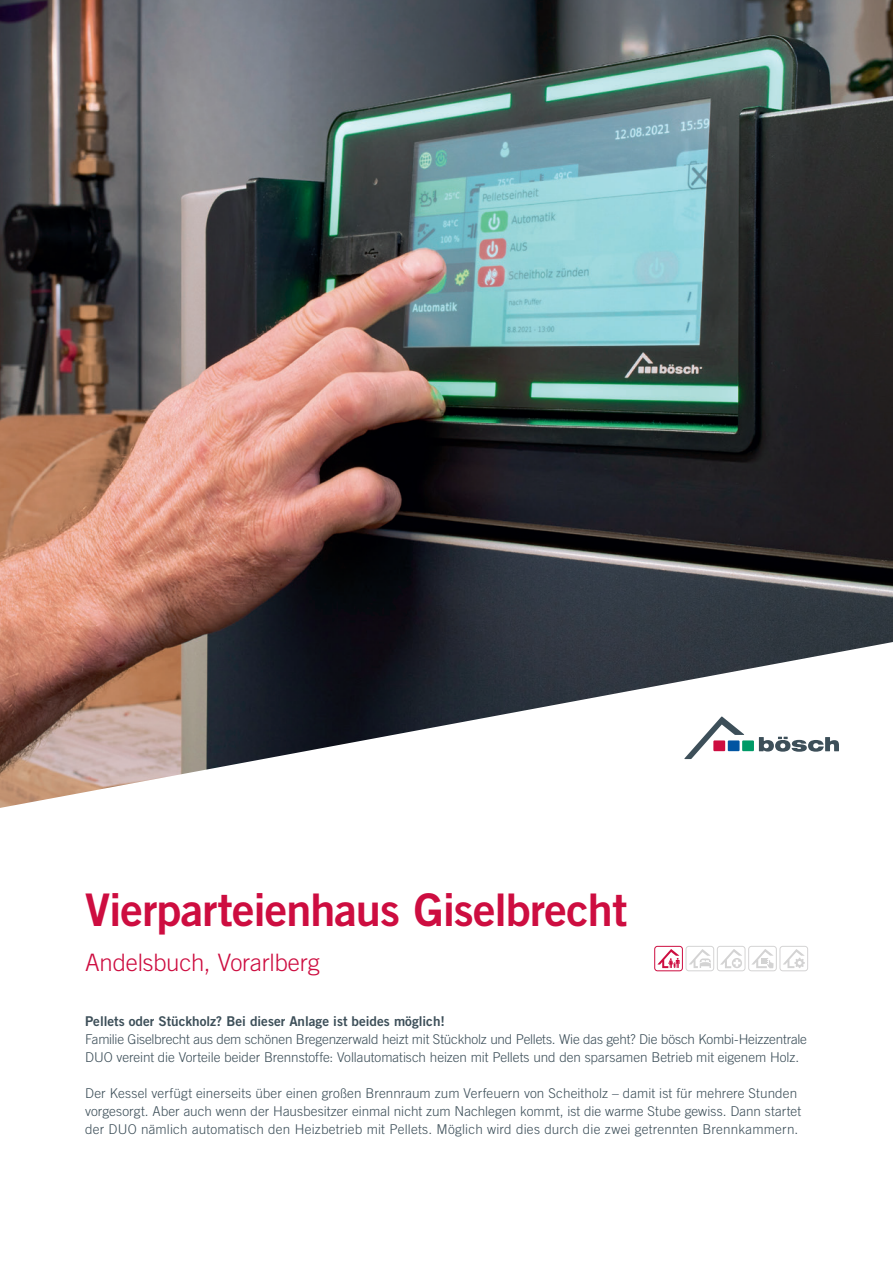
<style>
.page{position:relative;width:893px;height:1263px;background:#fff}
.page>*{position:absolute;margin:0;border:0;box-sizing:border-box;transform-origin:0 0}
.t1{font:45px "Trade Gothic LT Pro Bd 2";letter-spacing:-.02em;color:#cd0d40}
.t2{font:300 24px "Trade Gothic LT Pro";letter-spacing:-.005em;color:#cd0d40}
.t3{font:300 13.5px/18px "Trade Gothic LT Pro";color:#3d4f59}
.t4{font:13.5px "Trade Gothic LT Pro Bd 2";color:#3d4f59}
</style>
<div class="page">
<img style="left:0;top:0;width:893px;height:808px">
<svg style="left:684px;top:716px;width:60px;height:43px"></svg>
<div style="left:713px;top:740px;width:12px;height:11px;background:#cd0d40"></div>
<div style="left:728px;top:740px;width:12px;height:11px;background:#0155a2"></div>
<div style="left:742px;top:740px;width:12px;height:11px;background:#009a67"></div>
<svg style="left:759px;top:737px;width:80px;height:15px"></svg>
<svg style="left:657px;top:949px;width:23px;height:19px"></svg>
<div style="left:654px;top:946px;width:29px;height:25px;border:1px solid #cd0d40;border-radius:3px"></div>
<svg style="left:689px;top:949px;width:22px;height:19px"></svg>
<div style="left:686px;top:946px;width:28px;height:25px;border:1px solid #231f20;border-radius:3px"></div>
<svg style="left:720px;top:949px;width:22px;height:19px"></svg>
<div style="left:717px;top:946px;width:28px;height:25px;border:1px solid #231f20;border-radius:3px"></div>
<svg style="left:752px;top:949px;width:21px;height:19px"></svg>
<div style="left:748px;top:946px;width:29px;height:25px;border:1px solid #231f20;border-radius:3px"></div>
<svg style="left:783px;top:949px;width:22px;height:19px"></svg>
<div style="left:780px;top:946px;width:28px;height:25px;border:1px solid #231f20;border-radius:3px"></div>
<h1 class="t1" style="left:85px;top:881px;width:544px">Vierparteienhaus Giselbrecht</h1>
<h2 class="t2" style="left:85px;top:948px;width:236px">Andelsbuch, Vorarlberg</h2>
<p class="t4" style="left:85px;top:1013px;width:361px">Pellets oder Stückholz? Bei dieser Anlage ist beides möglich!</p>
<p class="t3" style="left:85px;top:1030px;width:723px">Familie Giselbrecht aus dem schönen Bregenzerwald heizt mit Stückholz und Pellets. Wie das geht? Die bösch Kombi-Heizzentrale<br>DUO vereint die Vorteile beider Brennstoffe: Vollautomatisch heizen mit Pellets und den sparsamen Betrieb mit eigenem Holz.</p>
<p class="t3" style="left:85px;top:1084px;width:717px">Der Kessel verfügt einerseits über einen großen Brennraum zum Verfeuern von Scheitholz – damit ist für mehrere Stunden vorgesorgt. Aber auch wenn der Hausbesitzer einmal nicht zum Nachlegen kommt, ist die warme Stube gewiss. Dann startet der DUO nämlich automatisch den Heizbetrieb mit Pellets. Möglich wird dies durch die zwei getrennten Brennkammern.</p>
</div>
